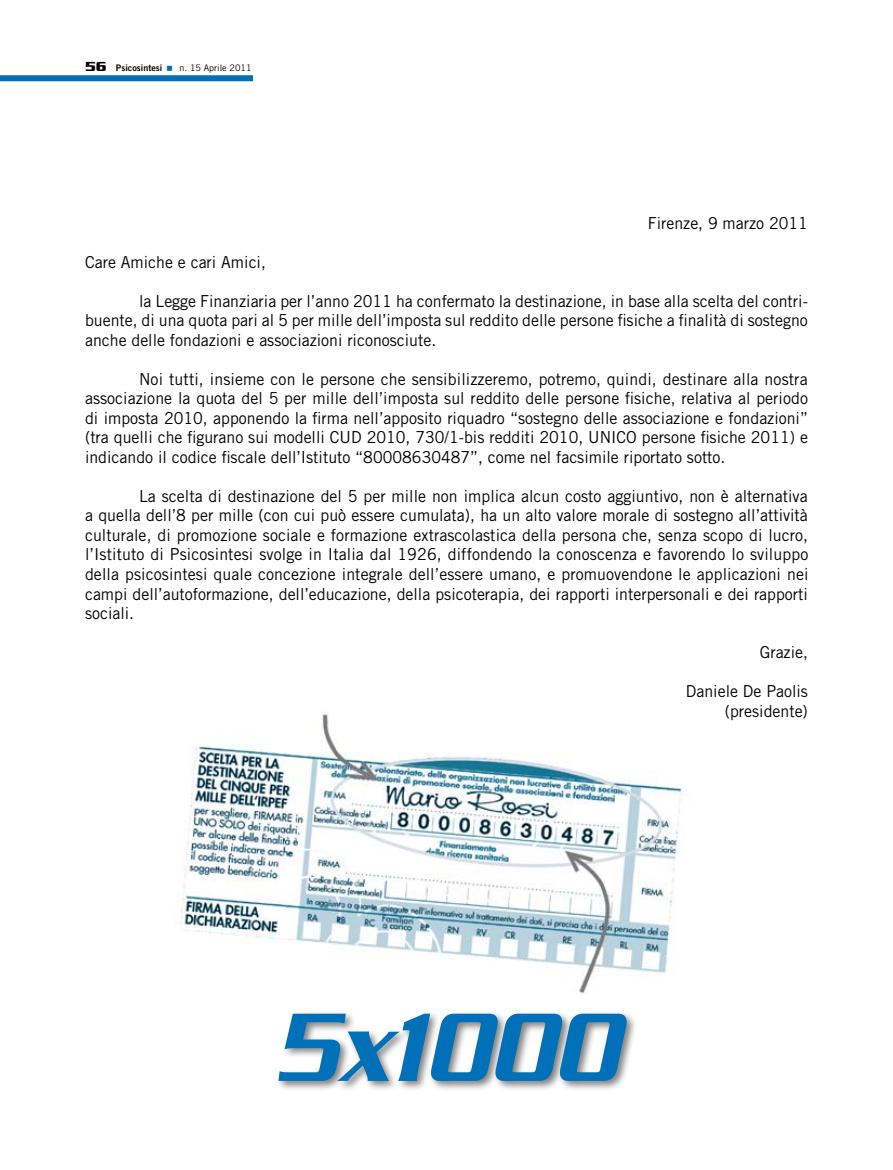
<style>
.page{position:relative;width:893px;height:1170px;background:#fff}
.page>*{position:absolute;margin:0;border:0;box-sizing:border-box;transform-origin:0 0}
.t1{font:italic 500 105px "Serpentine";color:#0071b9;scale:.85 1}
.t2{font:16.5px/19.5px "Trade Gothic";color:#000;text-align:justify;scale:.96 1}
.t3{font:9px "Trade Gothic Bold Two";color:#000}
.t4{font:9px "Trade Gothic";color:#000}
.s1{font-family:"Serpentine D";font-weight:700;font-size:13.5px}
</style>
<div class="page">
<div style="left:0;top:75px;width:253px;height:6px;background:#0071b9"></div>
<img style="left:180px;top:714px;width:504px;height:280px">
<div style="left:276px;top:1010px;width:361px;height:81px;background:#000;opacity:.5"></div>
<p class="t3" style="left:85px;top:62px;width:79px"><span class="s1">56</span> Psicosintesi</p>
<p class="t4" style="left:180px;top:62px;width:73px">n. 15 Aprile 2011</p>
<p class="t2" style="left:648px;top:213px;width:168px">Firenze, 9 marzo 2011</p>
<p class="t2" style="left:85px;top:252px;width:190px">Care Amiche e cari Amici,</p>
<p class="t2" style="left:85px;top:291px;width:754px;text-indent:54px">la Legge Finanziaria per l’anno 2011 ha confermato la destinazione, in base alla scelta del contri&shy;buente, di una quota pari al 5 per mille dell’imposta sul reddito delle persone fisiche a finalità di sostegno anche delle fondazioni e associazioni riconosciute.</p>
<p class="t2" style="left:85px;top:369px;width:755px;text-indent:54px">Noi tutti, insieme con le persone che sensibilizzeremo, potremo, quindi, destinare alla nostra associazione la quota del 5 per mille dell’imposta sul reddito delle persone fisiche, relativa al periodo di imposta 2010, apponendo la firma nell’apposito riquadro “sostegno delle associazione e fondazioni” (tra quelli che figurano sui modelli CUD 2010, 730/1-bis redditi 2010, UNICO persone fisiche 2011) e indicando il codice fiscale dell’Istituto “80008630487”, come nel facsimile riportato sotto.</p>
<p class="t2" style="left:85px;top:486px;width:755px;text-indent:54px">La scelta di destinazione del 5 per mille non implica alcun costo aggiuntivo, non è alternativa a quella dell’8 per mille (con cui può essere cumulata), ha un alto valore morale di sostegno all’attività culturale, di promozione sociale e formazione extrascolastica della persona che, senza scopo di lucro, l’Istituto di Psicosintesi svolge in Italia dal 1926, diffondendo la conoscenza e favorendo lo sviluppo della psicosintesi quale concezione integrale dell’essere umano, e promuovendone le applicazioni nei campi dell’autoformazione, dell’educazione, della psicoterapia, dei rapporti interpersonali e dei rapporti sociali.</p>
<p class="t2" style="left:760px;top:642px;width:52px">Grazie,</p>
<p class="t2" style="left:686px;top:681px;width:129px;text-align:right">Daniele De Paolis (presidente)</p>
<h1 class="t1" style="left:275px;top:988px;width:406px">5x1000</h1>
</div>
